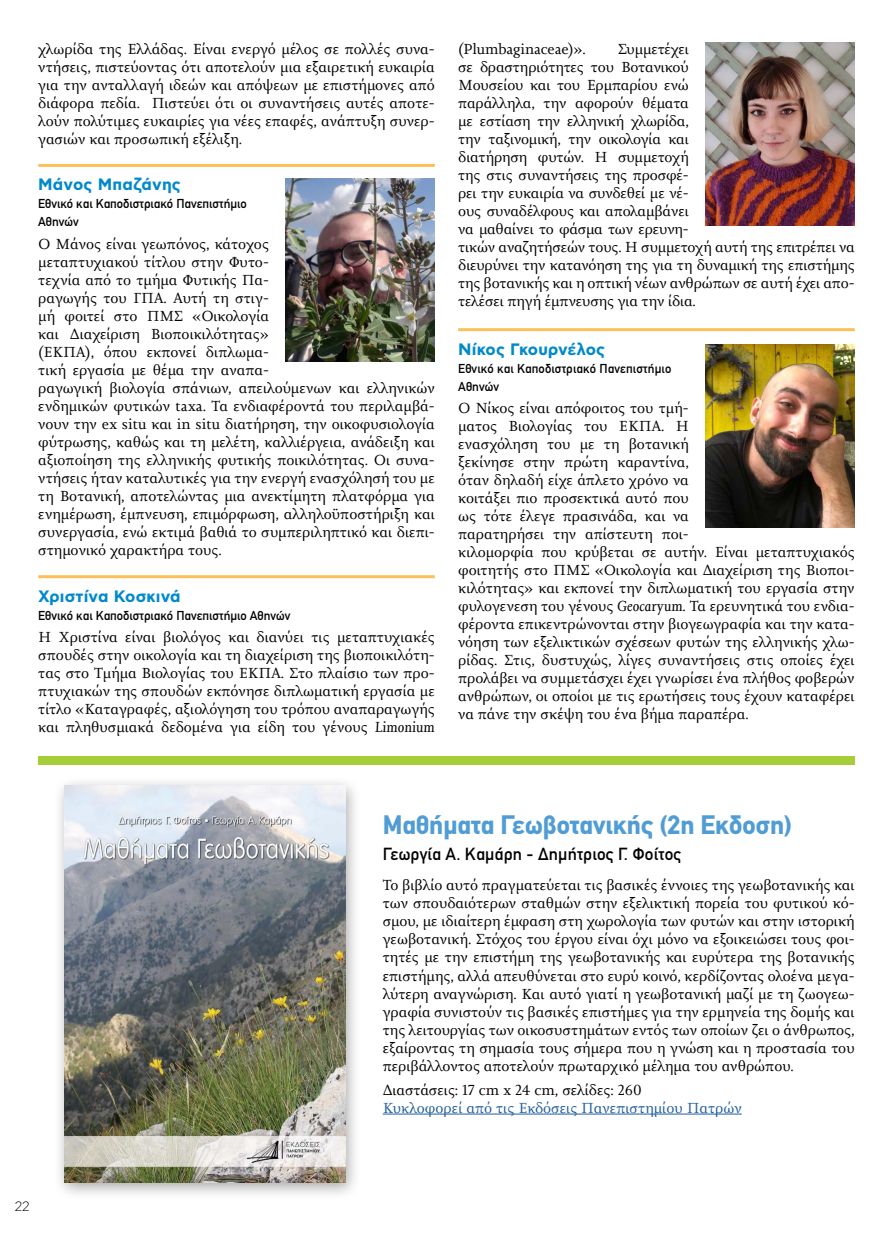
<style>
.page{position:relative;width:893px;height:1234px;background:#fff}
.page>*{position:absolute;margin:0;border:0;box-sizing:border-box;transform-origin:0 0}
.Title_01{font:700 26.25px "CF Din";color:#509cd5}
.Title_Sub{font:17.25px "CF Din";letter-spacing:.01em;color:#000}
.Title_sub_4_name{font:700 16.5px "CF Asty Std";letter-spacing:.01em;color:#0089cb}
.Title_sub_4_name-2{font:700 16.5px "CF Asty Std";letter-spacing:-.015em;color:#0089cb}
.EBEnews-Body_text_01_body{font:15px/18px "Joanna Nova";color:#000}
.Body_text_01_body{font:15px/18px "Joanna Nova";color:#000;text-align:justify}
.Body_text_01_body-2{font:15px/18px "Joanna Nova";color:#215e9e}
.t1{font:300 13.5px "CF Asty Std";color:#000}
.Title_sub_4_idiotita{font:12.75px/18px "CF Din";color:#000}
.s1{font-style:italic}
.s2{color:#000}
</style>
<div class="page">
<hr style="left:38px;top:164px;width:397px;height:3px;background:#fdc059">
<hr style="left:38px;top:575px;width:397px;height:3px;background:#fdc059">
<hr style="left:458px;top:328px;width:397px;height:3px;background:#fdc059">
<img style="left:286px;top:179px;width:149px;height:182px">
<img style="left:706px;top:43px;width:149px;height:182px">
<img style="left:706px;top:344px;width:149px;height:183px">
<hr style="left:383px;top:1113px;width:359px;height:1px;background:#215e9e">
<div style="left:53px;top:775px;width:309px;height:425px;background:#000;opacity:.35"></div>
<img style="left:65px;top:785px;width:281px;height:397px">
<div style="left:38px;top:755px;width:817px;height:9px;background:#a6ce39"></div>
<p class="EBEnews-Body_text_01_body" style="left:38px;top:39px;width:398px;text-align:justify">χλωρίδα της Ελλάδας. Είναι ενεργό μέλος σε πολλές συνα&shy;ντήσεις, πιστεύοντας ότι αποτελούν μια εξαιρετική ευκαιρία για την ανταλλαγή ιδεών και απόψεων με επιστήμονες από διάφορα πεδία. Πιστεύει ότι οι συναντήσεις αυτές αποτε&shy;λούν πολύτιμες ευκαιρίες για νέες επαφές, ανάπτυξη συνερ&shy;γασιών και προσωπική εξέλιξη.</p>
<p class="Title_sub_4_name" style="left:38px;top:175px;width:144px">Μάνος Μπαζάνης</p>
<p class="Title_sub_4_idiotita" style="left:38px;top:195px;width:210px">Εθνικό και Καποδιστριακό Πανεπιστήμιο<br>Αθηνών</p>
<p class="EBEnews-Body_text_01_body" style="left:38px;top:234px;width:398px">Ο Μάνος είναι γεωπόνος, κάτοχος<br>μεταπτυχιακού τίτλου στην Φυτο-<br>τεχνία από το τμήμα Φυτικής Πα-<br>ραγωγής του ΓΠΑ. Αυτή τη στιγ-<br>μή φοιτεί στο ΠΜΣ «Οικολογία<br>και Διαχείριση Βιοποικιλότητας»<br>(ΕΚΠΑ), όπου εκπονεί διπλωμα-<br>τική εργασία με θέμα την αναπα-<br>ραγωγική βιολογία σπάνιων, απειλούμενων και ελληνικών ενδημικών φυτικών taxa. Τα ενδιαφέροντά του περιλαμβά&shy;νουν την ex situ και in situ διατήρηση, την οικοφυσιολογία φύτρωσης, καθώς και τη μελέτη, καλλιέργεια, ανάδειξη και αξιοποίηση της ελληνικής φυτικής ποικιλότητας. Οι συνα&shy;ντήσεις ήταν καταλυτικές για την ενεργή ενασχόλησή του με τη Βοτανική, αποτελώντας μια ανεκτίμητη πλατφόρμα για ενημέρωση, έμπνευση, επιμόρφωση, αλληλοϋποστήριξη και συνεργασία, ενώ εκτιμά βαθιά το συμπεριληπτικό και διεπι&shy;στημονικό χαρακτήρα τους.</p>
<p class="Title_sub_4_name" style="left:38px;top:586px;width:144px">Χριστίνα Κοσκινά</p>
<p class="Title_sub_4_idiotita" style="left:38px;top:606px;width:254px">Εθνικό και Καποδιστριακό Πανεπιστήμιο Αθηνών</p>
<p class="EBEnews-Body_text_01_body" style="left:38px;top:627px;width:398px;text-align:justify">Η Χριστίνα είναι βιολόγος και διανύει τις μεταπτυχιακές σπουδές στην οικολογία και τη διαχείριση της βιοποικιλότη&shy;τας στο Τμήμα Βιολογίας του ΕΚΠΑ. Στο πλαίσιο των προ&shy;πτυχιακών της σπουδών εκπόνησε διπλωματική εργασία με τίτλο «Καταγραφές, αξιολόγηση του τρόπου αναπαραγωγής και πληθυσμιακά δεδομένα για είδη του γένους <span class="s1">Limonium</span></p>
<p class="EBEnews-Body_text_01_body" style="left:458px;top:39px;width:129px">(Plumbaginaceae)».</p>
<p class="EBEnews-Body_text_01_body" style="left:458px;top:39px;width:398px;text-indent:160px">Συμμετέχει<br>σε δραστηριότητες του Βοτανικού<br>Μουσείου και του Ερμπαρίου ενώ<br>παράλληλα, την αφορούν θέματα<br>με εστίαση την ελληνική χλωρίδα,<br>την ταξινομική, την οικολογία και<br>διατήρηση φυτών. Η συμμετοχή<br>της στις συναντήσεις της προσφέ-<br>ρει την ευκαιρία να συνδεθεί με νέ-<br>ους συναδέλφους και απολαμβάνει<br>να μαθαίνει το φάσμα των ερευνη-<br>τικών αναζητήσεών τους. Η συμμετοχή αυτή της επιτρέπει να διευρύνει την κατανόηση της για τη δυναμική της επιστήμης της βοτανικής και η οπτική νέων ανθρώπων σε αυτή έχει απο&shy;τελέσει πηγή έμπνευσης για την ίδια.</p>
<p class="Title_sub_4_name-2" style="left:458px;top:339px;width:148px">Νίκος Γκουρνέλος</p>
<p class="Title_sub_4_idiotita" style="left:458px;top:359px;width:215px">Εθνικό και Καποδιστριακό Πανεπιστήμιο<br>Αθηνών</p>
<p class="EBEnews-Body_text_01_body" style="left:458px;top:398px;width:398px">Ο Νίκος είναι απόφοιτος του τμή-<br>ματος Βιολογίας του ΕΚΠΑ. Η<br>ενασχόληση του με τη βοτανική<br>ξεκίνησε στην πρώτη καραντίνα,<br>όταν δηλαδή είχε άπλετο χρόνο να<br>κοιτάξει πιο προσεκτικά αυτό που<br>ως τότε έλεγε πρασινάδα, και να<br>παρατηρήσει την απίστευτη ποι-<br>κιλομορφία που κρύβεται σε αυτήν. Είναι μεταπτυχιακός φοιτητής στο ΠΜΣ «Οικολογία και Διαχείριση της Βιοποι&shy;κιλότητας» και εκπονεί την διπλωματική του εργασία στην φυλογενεση του γένους <span class="s1">Geocaryum</span>. Τα ερευνητικά του ενδια&shy;φέροντα επικεντρώνονται στην βιογεωγραφία και την κατα&shy;νόηση των εξελικτικών σχέσεων φυτών της ελληνικής χλω&shy;ρίδας. Στις, δυστυχώς, λίγες συναντήσεις στις οποίες έχει προλάβει να συμμετάσχει έχει γνωρίσει ένα πλήθος φοβερών ανθρώπων, οι οποίοι με τις ερωτήσεις τους έχουν καταφέρει να πάνε την σκέψη του ένα βήμα παραπέρα.</p>
<p class="Title_01" style="left:383px;top:810px;width:411px">Μαθήματα Γεωβοτανικής (2η Εκδοση)</p>
<p class="Title_Sub" style="left:383px;top:844px;width:300px">Γεωργία Α. Καμάρη - Δημήτριος Γ. Φοίτος</p>
<p class="Body_text_01_body" style="left:383px;top:876px;width:473px">Το βιβλίο αυτό πραγματεύεται τις βασικές έννοιες της γεωβοτανικής και των σπουδαιότερων σταθμών στην εξελικτική πορεία του φυτικού κό&shy;σμου, με ιδιαίτερη έμφαση στη χωρολογία των φυτών και στην ιστορική γεωβοτανική. Στόχος του έργου είναι όχι μόνο να εξοικειώσει τους φοι&shy;τητές με την επιστήμη της γεωβοτανικής και ευρύτερα της βοτανικής επιστήμης, αλλά απευθύνεται στο ευρύ κοινό, κερδίζοντας ολοένα μεγα&shy;λύτερη αναγνώριση. Και αυτό γιατί η γεωβοτανική μαζί με τη ζωογεω&shy;γραφία συνιστούν τις βασικές επιστήμες για την ερμηνεία της δομής και της λειτουργίας των οικοσυστημάτων εντός των οποίων ζει ο άνθρωπος, εξαίροντας τη σημασία τους σήμερα που η γνώση και η προστασία του περιβάλλοντος αποτελούν πρωταρχικό μέλημα του ανθρώπου.</p>
<p class="Body_text_01_body-2" style="left:383px;top:1080px;width:361px"><span class="s2">Διαστάσεις: 17 cm x 24 cm, σελίδες: 260<br></span>Κυκλοφορεί από τις Εκδόσεις Πανεπιστημίου Πατρών</p>
<p class="t1" style="left:15px;top:1198px;width:16px">22</p>
</div>
